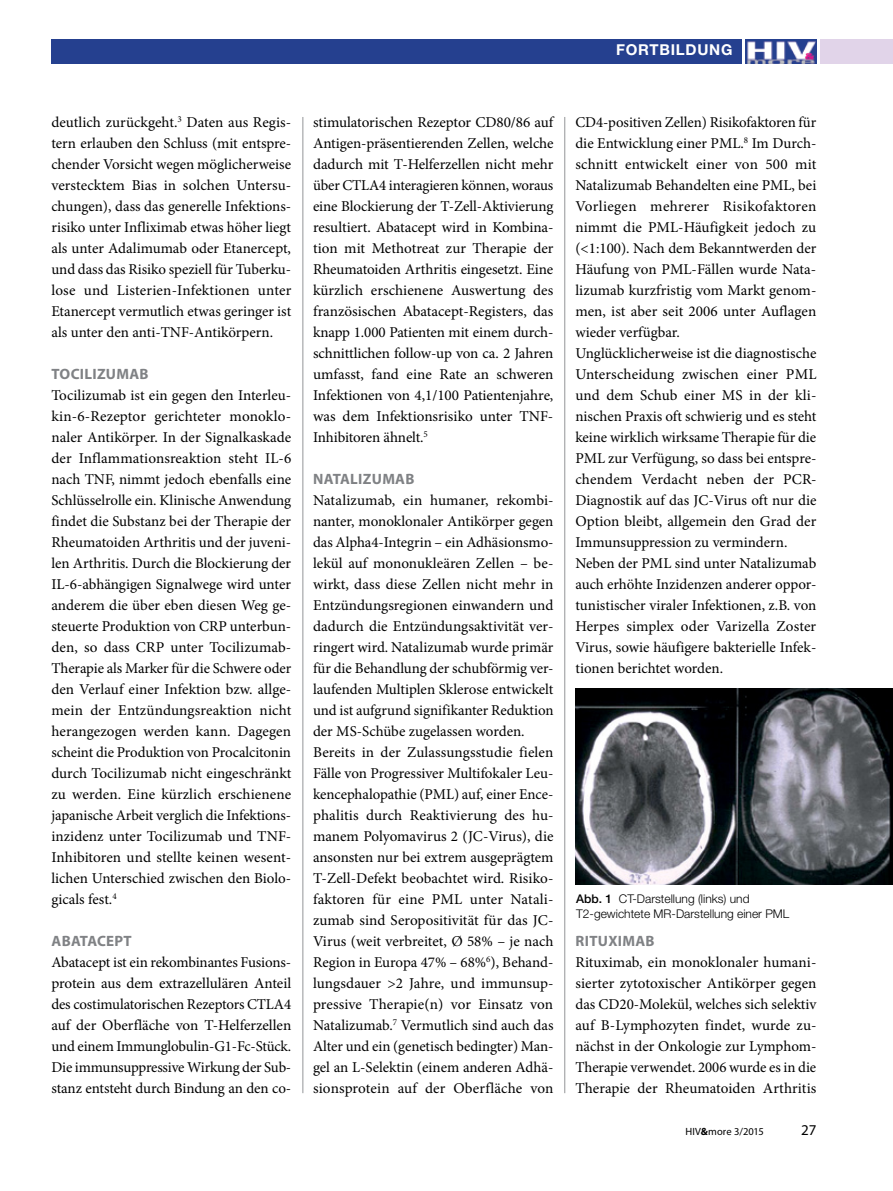
<style>
.page{position:relative;width:893px;height:1191px;background:#fff}
.page>*{position:absolute;margin:0;border:0;box-sizing:border-box;transform-origin:0 0}
.t1{font:15px/21px "Minion Pro";color:#000;text-align:justify}
.t2{font:700 15px "Myriad Pro";letter-spacing:.02em;color:#808285}
.t3{font:700 15px "Helvetica Neue";color:#fff}
.t4{font:15px "Myriad Pro";color:#000}
.t5{font:300 12px/14.4px "Helvetica Neue";color:#000}
.t6{font:10.5px "Myriad Pro";letter-spacing:.01em;color:#000}
.s1{font-weight:500}
.s2{font-weight:700}
</style>
<div class="page">
<div style="left:821px;top:39px;width:72px;height:25px;background:#e1d4e9"></div>
<div style="left:51px;top:39px;width:690px;height:25px;background:#25408f"></div>
<img style="left:745px;top:39px;width:71px;height:25px">
<hr style="left:302px;top:117px;width:1px;height:976px;background:#939598">
<hr style="left:564px;top:117px;width:1px;height:976px;background:#939598">
<img style="left:575px;top:688px;width:318px;height:196px">
<p class="t3" style="left:616px;top:40px;width:118px">FORTBILDUNG</p>
<p class="t1" style="left:51px;top:112px;width:241px">deutlich zurückgeht.<sup>3</sup> Daten aus Regis&shy;tern erlauben den Schluss (mit entspre&shy;chender Vorsicht wegen möglicherweise verstecktem Bias in solchen Untersu&shy;chungen), dass das generelle Infektions&shy;risiko unter Infliximab etwas höher liegt als unter Adalimumab oder Etanercept, und dass das Risiko speziell für Tuberku&shy;lose und Listerien-Infektionen unter Etanercept vermutlich etwas geringer ist als unter den anti-TNF-Antikörpern.</p>
<p class="t2" style="left:52px;top:364px;width:99px">TOCILIZUMAB</p>
<p class="t1" style="left:51px;top:385px;width:241px">Tocilizumab ist ein gegen den Interleu&shy;kin-6-Rezeptor gerichteter monoklo&shy;naler Antikörper. In der Signalkaskade der Inflammationsreaktion steht IL-6 nach TNF, nimmt jedoch ebenfalls eine Schlüsselrolle ein. Klinische Anwendung findet die Substanz bei der Therapie der Rheumatoiden Arthritis und der juveni&shy;len Arthritis. Durch die Blockierung der IL-6-abhängigen Signalwege wird unter anderem die über eben diesen Weg ge&shy;steuerte Produktion von CRP unterbun&shy;den, so dass CRP unter Tocilizumab-Therapie als Marker für die Schwere oder den Verlauf einer Infektion bzw. allge&shy;mein der Entzündungsreaktion nicht herangezogen werden kann. Dagegen scheint die Produktion von Procalcitonin durch Tocilizumab nicht eingeschränkt zu werden. Eine kürzlich erschienene japanische Arbeit verglich die Infektions&shy;inzidenz unter Tocilizumab und TNF-Inhibitoren und stellte keinen wesent&shy;lichen Unterschied zwischen den Biolo&shy;gicals fest.<sup>4</sup></p>
<p class="t2" style="left:52px;top:931px;width:79px">ABATACEPT</p>
<p class="t1" style="left:51px;top:952px;width:241px">Abatacept ist ein rekombinantes Fusions&shy;protein aus dem extrazellulären Anteil des costimulatorischen Rezeptors CTLA4 auf der Oberfläche von T-Helferzellen und einem Immunglobulin-G1-Fc-Stück.<br>Die immunsuppressive Wirkung der Sub&shy;stanz entsteht durch Bindung an den co-</p>
<p class="t1" style="left:313px;top:112px;width:242px">stimulatorischen Rezeptor CD80/86 auf Antigen-präsentierenden Zellen, welche dadurch mit T-Helferzellen nicht mehr über CTLA4 interagieren können, woraus eine Blockierung der T-Zell-Aktivierung resultiert. Abatacept wird in Kombina&shy;tion mit Methotreat zur Therapie der Rheumatoiden Arthritis eingesetzt. Eine kürzlich erschienene Auswertung des französischen Abatacept-Registers, das knapp 1.000 Patienten mit einem durch&shy;schnittlichen follow-up von ca. 2 Jahren umfasst, fand eine Rate an schweren Infektionen von 4,1/100 Patientenjahre, was dem Infektionsrisiko unter TNF-Inhibitoren ähnelt.<sup>5</sup></p>
<p class="t2" style="left:313px;top:469px;width:103px">NATALIZUMAB</p>
<p class="t1" style="left:313px;top:490px;width:242px;text-align:left">Natalizumab, ein humaner, rekombi&shy;nanter, monoklonaler Antikörper gegen das Alpha4-Integrin – ein Adhäsionsmo&shy;lekül auf mononukleären Zellen – be&shy;wirkt, dass diese Zellen nicht mehr in Entzündungsregionen einwandern und dadurch die Entzündungsaktivität ver&shy;ringert wird. Natalizumab wurde primär für die Behandlung der schubförmig ver&shy;laufenden Multiplen Sklerose entwickelt und ist aufgrund signifikanter Reduktion der MS-Schübe zugelassen worden.<br>Bereits in der Zulassungsstudie fielen Fälle von Progressiver Multifokaler Leu&shy;kencephalopathie (PML) auf, einer Ence&shy;phalitis durch Reaktivierung des hu&shy;manem Polyomavirus 2 (JC-Virus), die ansonsten nur bei extrem ausgeprägtem T-Zell-Defekt beobachtet wird. Risiko&shy;faktoren für eine PML unter Natali&shy;zumab sind Seropositivität für das JC-Virus (weit verbreitet, Ø 58% – je nach Region in Europa 47% – 68%<sup>6</sup>), Behand&shy;lungsdauer &gt;2 Jahre, und immunsup&shy;pressive Therapie(n) vor Einsatz von Natalizumab.<sup>7</sup> Vermutlich sind auch das Alter und ein (genetisch bedingter) Man&shy;gel an L-Selektin (einem anderen Adhä&shy;sionsprotein auf der Oberfläche von</p>
<p class="t1" style="left:575px;top:112px;width:243px;text-align:left">CD4-positiven Zellen) Risikofaktoren für die Entwicklung einer PML.<sup>8</sup> Im Durch&shy;schnitt entwickelt einer von 500 mit Natalizumab Behandelten eine PML, bei Vorliegen mehrerer Risikofaktoren nimmt die PML-Häufigkeit jedoch zu (&lt;1:100). Nach dem Bekanntwerden der Häufung von PML-Fällen wurde Nata&shy;lizumab kurzfristig vom Markt genom&shy;men, ist aber seit 2006 unter Auflagen wieder verfügbar.<br>Unglücklicherweise ist die diagnostische Unterscheidung zwischen einer PML und dem Schub einer MS in der kli&shy;nischen Praxis oft schwierig und es steht keine wirklich wirksame Therapie für die PML zur Verfügung, so dass bei entspre&shy;chendem Verdacht neben der PCR-Diagnostik auf das JC-Virus oft nur die Option bleibt, allgemein den Grad der Immunsuppression zu vermindern.<br>Neben der PML sind unter Natalizumab auch erhöhte Inzidenzen anderer oppor&shy;tunistischer viraler Infektionen, z.B. von Herpes simplex oder Varizella Zoster Virus, sowie häufigere bakterielle Infek&shy;tionen berichtet worden.</p>
<p class="t5" style="left:576px;top:891px;width:215px"><span class="s1">Abb. 1</span> CT-Darstellung (links) und<br>T2-gewichtete MR-Darstellung einer PML</p>
<p class="t2" style="left:576px;top:931px;width:81px">RITUXIMAB</p>
<p class="t1" style="left:575px;top:952px;width:242px">Rituximab, ein monoklonaler humani&shy;sierter zytotoxischer Antikörper gegen das CD20-Molekül, welches sich selektiv auf B-Lymphozyten findet, wurde zu&shy;nächst in der Onkologie zur Lymphom-Therapie verwendet. 2006 wurde es in die Therapie der Rheumatoiden Arthritis</p>
<p class="t6" style="left:685px;top:1125px;width:80px">HIV<span class="s2">&amp;</span>more 3/2015</p>
<p class="t4" style="left:801px;top:1120px;width:17px">27</p>
</div>
